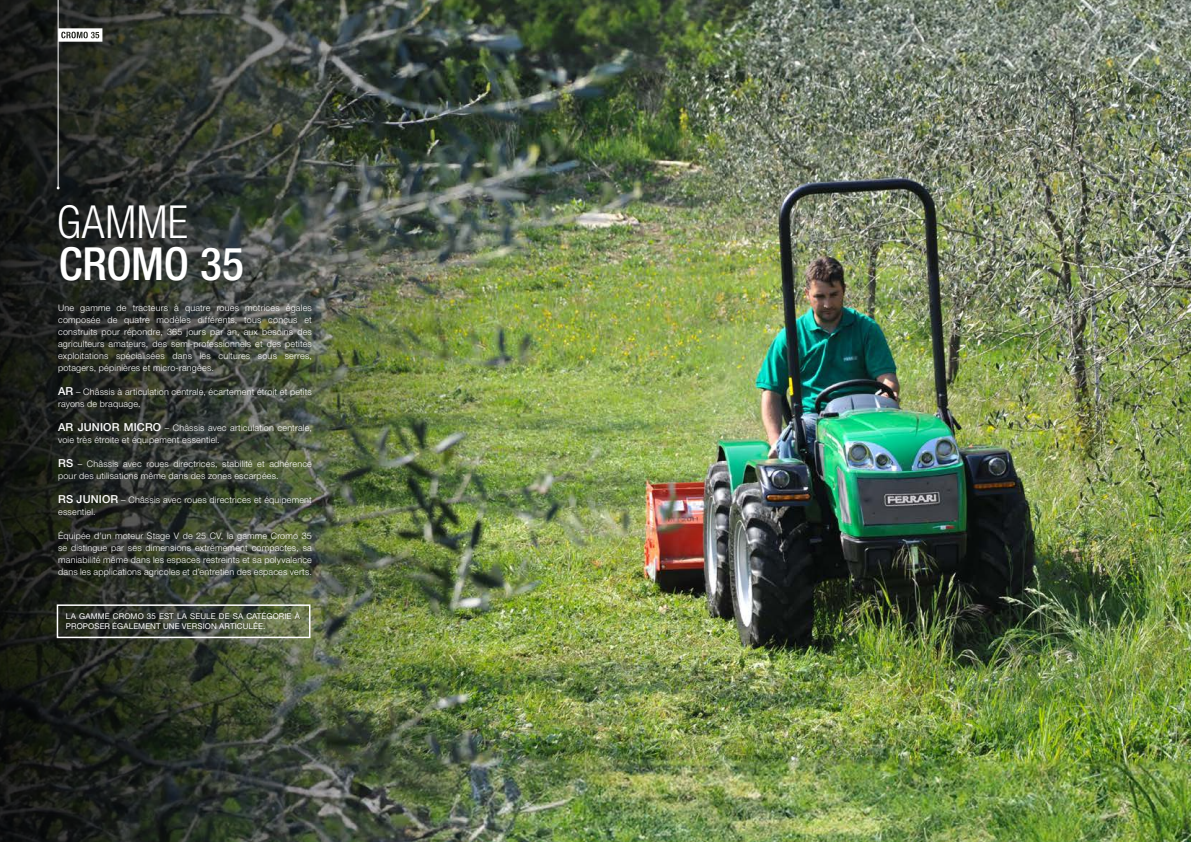
<style>
.page{position:relative;width:1191px;height:842px;background:#fff}
.page>*{position:absolute;margin:0;border:0;box-sizing:border-box;transform-origin:0 0}
.t1{font:500 condensed 45.6px "Helvetica Neue LTW1 G";letter-spacing:-.01em;color:#fff}
.t2{font:300 condensed 45.6px "Helvetica Neue LTW1 G";letter-spacing:.005em;color:#fff}
.t3{font:300 9px/12px "Helvetica Neue LT Std";letter-spacing:.02em;color:#fff}
.t4{font:8px/9.6px "Helvetica Neue LT Std";letter-spacing:.015em;color:#fff}
.s1{font-weight:500;font-size:11px}
</style>
<div class="page">
<img style="left:597px;top:0;width:594px;height:842px">
<img style="left:0;top:0;width:597px;height:842px">
<hr style="left:58px;top:0;width:1px;height:188px;background:#fff">
<svg style="left:58px;top:28px;width:44px;height:14px"></svg>
<div style="left:57px;top:604px;width:253px;height:34px;border:2px solid #fff"></div>
<h1 class="t2" style="left:57px;top:195px;width:133px">GAMME</h1>
<h1 class="t1" style="left:59px;top:236px;width:187px">CROMO 35</h1>
<p class="t3" style="left:58px;top:302px;width:255px;text-align:justify">Une gamme de tracteurs à quatre roues motrices égales composée de quatre modèles différents, tous conçus et construits pour répondre, 365 jours par an, aux besoins des agriculteurs amateurs, des semi-professionnels et des petites exploitations spécialisées dans les cultures sous serres, potagers, pépinières et micro-rangées.</p>
<p class="t3" style="left:58px;top:386px;width:255px"><span class="s1">AR</span> – Châssis à articulation centrale, écartement étroit et petits rayons de braquage.</p>
<p class="t3" style="left:58px;top:422px;width:255px"><span class="s1">AR JUNIOR MICRO</span> – Châssis avec articulation centrale, voie très étroite et équipement essentiel.</p>
<p class="t3" style="left:58px;top:458px;width:255px"><span class="s1">RS</span> – Châssis avec roues directrices, stabilité et adhérence pour des utilisations même dans des zones escarpées.</p>
<p class="t3" style="left:58px;top:494px;width:255px"><span class="s1">RS JUNIOR</span> – Châssis avec roues directrices et équipement essentiel.</p>
<p class="t3" style="left:58px;top:530px;width:255px;text-align:justify">Équipée d’un moteur Stage V de 25 CV, la gamme Cromo 35 se distingue par ses dimensions extrêmement compactes, sa maniabilité même dans les espaces restreints et sa polyvalence dans les applications agricoles et d’entretien des espaces verts.</p>
<p class="t4" style="left:66px;top:611px;width:235px">LA GAMME CROMO 35 EST LA SEULE DE SA CATÉGORIE À<br>PROPOSER ÉGALEMENT UNE VERSION ARTICULÉE.</p>
</div>
